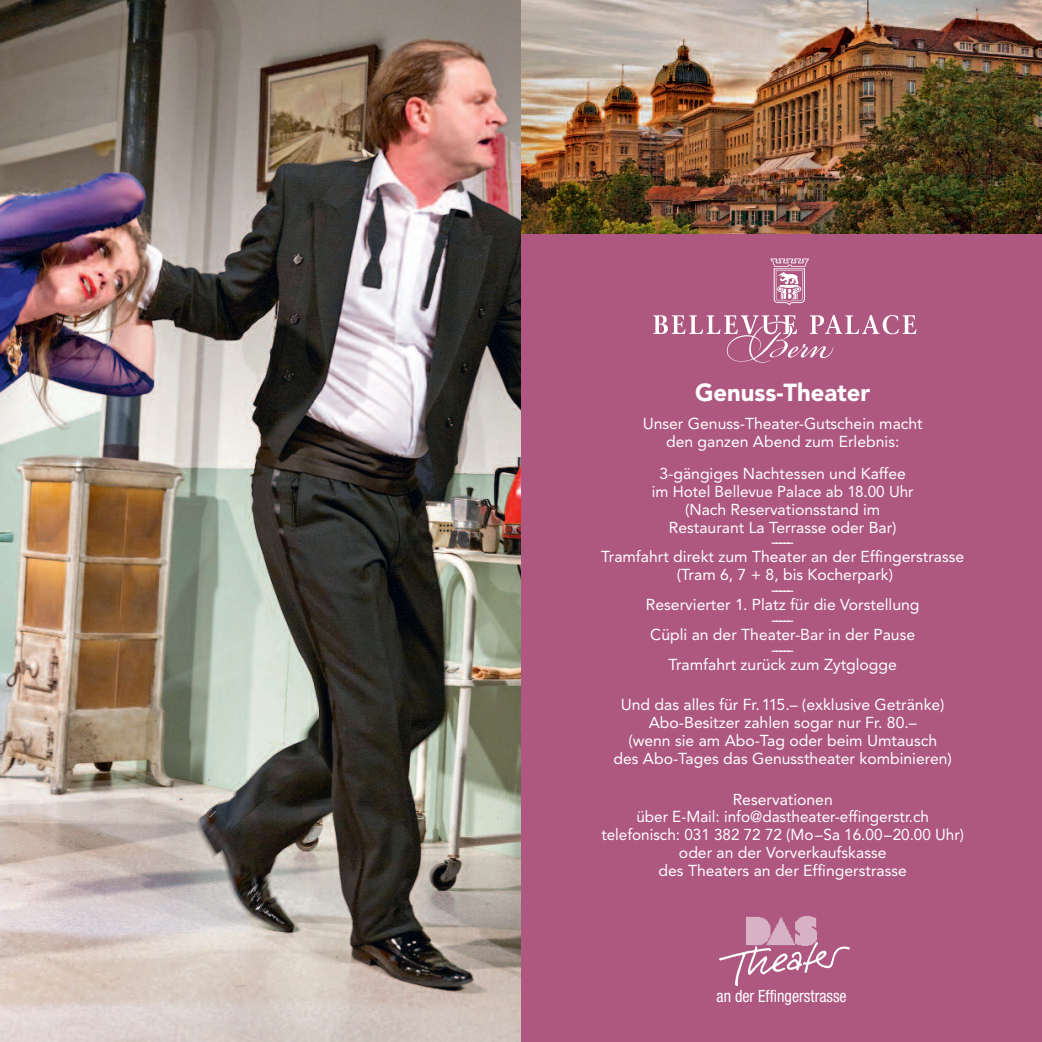
<style>
.page{position:relative;width:1042px;height:1042px;background:#fff}
.page>*{position:absolute;margin:0;border:0;box-sizing:border-box;transform-origin:0 0}
.t1{font:900 24.5px "Avenir";color:#fff}
.t2{font:condensed 16.97px "Helvetica Neue";color:#fff;scale:.95 1}
.t3{font:15.75px/17.8px "Avenir";color:#fff;text-align:center}
.t4{font:15.75px/15px "Avenir";color:#fff;text-align:center;scale:1.5 1}
</style>
<div class="page">
<div style="left:521px;top:233px;width:521px;height:809px;background:#ae5881"></div>
<img style="left:746px;top:916px;width:70px;height:23px">
<img style="left:719px;top:939px;width:134px;height:47px">
<svg style="left:653px;top:315px;width:263px;height:48px"></svg>
<svg style="left:770px;top:258px;width:39px;height:47px"></svg>
<img style="left:521px;top:0;width:521px;height:233px">
<img style="left:0;top:0;width:521px;height:1042px">
<h1 class="t1" style="left:695px;top:383px;width:177px">Genuss-Theater</h1>
<p class="t3" style="left:643px;top:416px;width:282px">Unser Genuss-Theater-Gutschein macht den ganzen Abend zum Erlebnis:</p>
<p class="t3" style="left:652px;top:466px;width:263px">3-gängiges Nachtessen und Kaffee im Hotel Bellevue Palace ab 18.00 Uhr (Nach Reservationsstand im Restaurant La Terrasse oder Bar)</p>
<p class="t4" style="left:601px;top:535px;width:243px">-----<br>Tramfahrt direkt zum Theater an der Effingerstrasse</p>
<p class="t3" style="left:646px;top:568px;width:275px;line-height:14.9px">(Tram 6, 7 + 8, bis Kocherpark)<br>-----<br>Reservierter 1. Platz für die Vorstellung -----<br>Cüpli an der Theater-Bar in der Pause -----<br>Tramfahrt zurück zum Zytglogge</p>
<p class="t3" style="left:613px;top:697px;width:340px">Und das alles für Fr.115.– (exklusive Getränke)<br>Abo-Besitzer zahlen sogar nur Fr. 80.–<br>(wenn sie am Abo-Tag oder beim Umtausch<br>des Abo-Tages das Genusstheater kombinieren)</p>
<p class="t3" style="left:601px;top:791px;width:364px">Reservationen<br>über E-Mail: info@dastheater-effingerstr.ch telefonisch: 031 382 72 72 (Mo–Sa 16.00–20.00 Uhr) oder an der Vorverkaufskasse<br>des Theaters an der Effingerstrasse</p>
<p class="t2" style="left:716px;top:990px;width:138px">an der Effingerstrasse</p>
</div>
